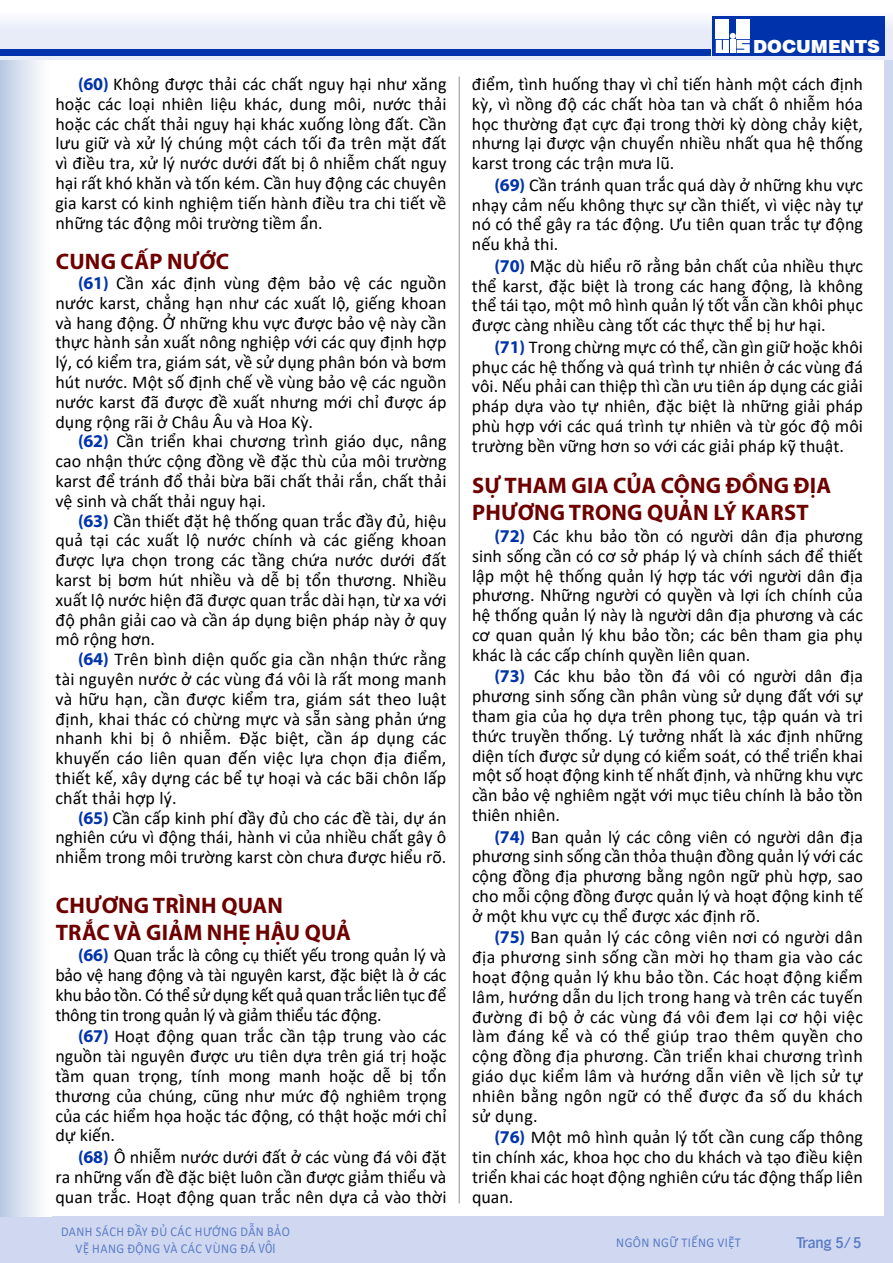
<style>
.page{position:relative;width:893px;height:1263px;background:#fff}
.page>*{position:absolute;margin:0;border:0;box-sizing:border-box;transform-origin:0 0}
.t1{font:700 22.5px/27px "Myriad Pro";letter-spacing:.01em;color:#6e0000}
.t2{font:18px/19.8px "Calibri";color:#000;text-align:justify}
.t3{font:900 18px "Swiss 721 BT";color:#fff}
.t4{font:500 15px "Hamburg";letter-spacing:-.01em;color:#597ac7}
.t5{font:13.5px/16.2px "Calibri";letter-spacing:.04em;color:#5b7cc7;text-align:center;scale:.91 1}
.t6{font:13.5px "Calibri";letter-spacing:.04em;color:#597ac7;scale:.91 1}
.s1{font-family:"Myriad Pro";font-weight:700;color:#0033ab}
.s2{font-family:"Humanist 777 BT Roman Condensed B"}
</style>
<div class="page">
<div style="left:0;top:1217px;width:893px;height:46px;background:#cfd8f0"></div>
<div style="left:0;top:59px;width:51px;height:1158px;background:linear-gradient(to right,#bacae3,#fff)"></div>
<div style="left:885px;top:59px;width:8px;height:1159px;background:#cfd8f0"></div>
<svg style="left:0;top:16px;width:893px;height:43px"></svg>
<div style="left:0;top:49px;width:710px;height:7px;background:#0033ab"></div>
<div style="left:712px;top:16px;width:172px;height:40px;background:#0033ab"></div>
<div style="left:716px;top:19px;width:13px;height:20px;background:#fff"></div>
<svg style="left:716px;top:33px;width:34px;height:20px"></svg>
<div style="left:737px;top:19px;width:13px;height:20px;background:#fff"></div>
<hr style="left:459px;top:77px;width:1px;height:1126px;background:#9d9d9c">
<p class="t2" style="left:56px;top:74px;width:392px;text-indent:22px"><span class="s1">(60)</span> Không được thải các chất nguy hại như xăng hoặc các loại nhiên liệu khác, dung môi, nước thải hoặc các chất thải nguy hại khác xuống lòng đất. Cần lưu giữ và xử lý chúng một cách tối đa trên mặt đất vì điều tra, xử lý nước dưới đất bị ô nhiễm chất nguy hại rất khó khăn và tốn kém. Cần huy động các chuyên gia karst có kinh nghiệm tiến hành điều tra chi tiết về những tác động môi trường tiềm ẩn.</p>
<p class="t1" style="left:56px;top:247px;width:175px">CUNG CẤP NƯỚC</p>
<p class="t2" style="left:56px;top:273px;width:392px;text-indent:22px"><span class="s1">(61)</span> Cần xác định vùng đệm bảo vệ các nguồn nước karst, chẳng hạn như các xuất lộ, giếng khoan và hang động. Ở những khu vực được bảo vệ này cần thực hành sản xuất nông nghiệp với các quy định hợp lý, có kiểm tra, giám sát, về sử dụng phân bón và bơm hút nước. Một số định chế về vùng bảo vệ các nguồn nước karst đã được đề xuất nhưng mới chỉ được áp dụng rộng rãi ở Châu Âu và Hoa Kỳ.</p>
<p class="t2" style="left:56px;top:431px;width:392px;text-indent:22px"><span class="s1">(62)</span> Cần triển khai chương trình giáo dục, nâng cao nhận thức cộng đồng về đặc thù của môi trường karst để tránh đổ thải bừa bãi chất thải rắn, chất thải vệ sinh và chất thải nguy hại.</p>
<p class="t2" style="left:56px;top:510px;width:392px;text-indent:22px"><span class="s1">(63)</span> Cần thiết đặt hệ thống quan trắc đầy đủ, hiệu quả tại các xuất lộ nước chính và các giếng khoan được lựa chọn trong các tầng chứa nước dưới đất karst bị bơm hút nhiều và dễ bị tổn thương. Nhiều xuất lộ nước hiện đã được quan trắc dài hạn, từ xa với độ phân giải cao và cần áp dụng biện pháp này ở quy mô rộng hơn.</p>
<p class="t2" style="left:56px;top:649px;width:392px;text-indent:22px"><span class="s1">(64)</span> Trên bình diện quốc gia cần nhận thức rằng tài nguyên nước ở các vùng đá vôi là rất mong manh và hữu hạn, cần được kiểm tra, giám sát theo luật định, khai thác có chừng mực và sẵn sàng phản ứng nhanh khi bị ô nhiễm. Đặc biệt, cần áp dụng các khuyến cáo liên quan đến việc lựa chọn địa điểm, thiết kế, xây dựng các bể tự hoại và các bãi chôn lấp chất thải hợp lý.</p>
<p class="t2" style="left:56px;top:807px;width:392px;text-indent:22px"><span class="s1">(65)</span> Cần cấp kinh phí đầy đủ cho các đề tài, dự án nghiên cứu vì động thái, hành vi của nhiều chất gây ô nhiễm trong môi trường karst còn chưa được hiểu rõ.</p>
<p class="t1" style="left:56px;top:891px;width:297px">CHƯƠNG TRÌNH QUAN<br>TRẮC VÀ GIẢM NHẸ HẬU QUẢ</p>
<p class="t2" style="left:56px;top:945px;width:392px;text-indent:22px"><span class="s1">(66)</span> Quan trắc là công cụ thiết yếu trong quản lý và bảo vệ hang động và tài nguyên karst, đặc biệt là ở các khu bảo tồn. Có thể sử dụng kết quả quan trắc liên tục để thông tin trong quản lý và giảm thiểu tác động.</p>
<p class="t2" style="left:56px;top:1026px;width:392px;text-indent:22px"><span class="s1">(67)</span> Hoạt động quan trắc cần tập trung vào các nguồn tài nguyên được ưu tiên dựa trên giá trị hoặc tầm quan trọng, tính mong manh hoặc dễ bị tổn thương của chúng, cũng như mức độ nghiêm trọng của các hiểm họa hoặc tác động, có thật hoặc mới chỉ dự kiến.</p>
<p class="t2" style="left:56px;top:1147px;width:392px;text-indent:22px"><span class="s1">(68)</span> Ô nhiễm nước dưới đất ở các vùng đá vôi đặt ra những vấn đề đặc biệt luôn cần được giảm thiểu và quan trắc. Hoạt động quan trắc nên dựa cả vào thời</p>
<p class="t5" style="left:61px;top:1223px;width:253px">DANH SÁCH ĐẦY ĐỦ CÁC HƯỚNG DẪN BẢO<br>VỆ HANG ĐỘNG VÀ CÁC VÙNG ĐÁ <span class="s2">VÔI</span></p>
<p class="t3" style="left:753px;top:36px;width:129px">DOCUMENTS</p>
<p class="t2" style="left:472px;top:74px;width:392px">điểm, tình huống thay vì chỉ tiến hành một cách định kỳ, vì nồng độ các chất hòa tan và chất ô nhiễm hóa học thường đạt cực đại trong thời kỳ dòng chảy kiệt, nhưng lại được vận chuyển nhiều nhất qua hệ thống karst trong các trận mưa lũ.</p>
<p class="t2" style="left:472px;top:175px;width:392px;text-indent:22px"><span class="s1">(69)</span> Cần tránh quan trắc quá dày ở những khu vực nhạy cảm nếu không thực sự cần thiết, vì việc này tự nó có thể gây ra tác động. Ưu tiên quan trắc tự động nếu khả thi.</p>
<p class="t2" style="left:472px;top:256px;width:392px;text-indent:22px"><span class="s1">(70)</span> Mặc dù hiểu rõ rằng bản chất của nhiều thực thể karst, đặc biệt là trong các hang động, là không thể tái tạo, một mô hình quản lý tốt vẫn cần khôi phục được càng nhiều càng tốt các thực thể bị hư hại.</p>
<p class="t2" style="left:472px;top:337px;width:392px;text-indent:22px"><span class="s1">(71)</span> Trong chừng mực có thể, cần gìn giữ hoặc khôi phục các hệ thống và quá trình tự nhiên ở các vùng đá vôi. Nếu phải can thiệp thì cần ưu tiên áp dụng các giải pháp dựa vào tự nhiên, đặc biệt là những giải pháp phù hợp với các quá trình tự nhiên và từ góc độ môi trường bền vững hơn so với các giải pháp kỹ thuật.</p>
<p class="t1" style="left:472px;top:471px;width:361px">SỰ THAM GIA CỦA CỘNG ĐỒNG ĐỊA<br>PHƯƠNG TRONG QUẢN LÝ KARST</p>
<p class="t2" style="left:472px;top:526px;width:392px;text-indent:22px"><span class="s1">(72)</span> Các khu bảo tồn có người dân địa phương sinh sống cần có cơ sở pháp lý và chính sách để thiết lập một hệ thống quản lý hợp tác với người dân địa phương. Những người có quyền và lợi ích chính của hệ thống quản lý này là người dân địa phương và các cơ quan quản lý khu bảo tồn; các bên tham gia phụ khác là các cấp chính quyền liên quan.</p>
<p class="t2" style="left:472px;top:666px;width:392px;text-indent:22px"><span class="s1">(73)</span> Các khu bảo tồn đá vôi có người dân địa phương sinh sống cần phân vùng sử dụng đất với sự tham gia của họ dựa trên phong tục, tập quán và tri thức truyền thống. Lý tưởng nhất là xác định những diện tích được sử dụng có kiểm soát, có thể triển khai một số hoạt động kinh tế nhất định, và những khu vực cần bảo vệ nghiêm ngặt với mục tiêu chính là bảo tồn thiên nhiên.</p>
<p class="t2" style="left:472px;top:826px;width:392px;text-indent:22px"><span class="s1">(74)</span> Ban quản lý các công viên có người dân địa phương sinh sống cần thỏa thuận đồng quản lý với các cộng đồng địa phương bằng ngôn ngữ phù hợp, sao cho mỗi cộng đồng được quản lý và hoạt động kinh tế ở một khu vực cụ thể được xác định rõ.</p>
<p class="t2" style="left:472px;top:927px;width:392px;text-indent:22px"><span class="s1">(75)</span> Ban quản lý các công viên nơi có người dân địa phương sinh sống cần mời họ tham gia vào các hoạt động quản lý khu bảo tồn. Các hoạt động kiểm lâm, hướng dẫn du lịch trong hang và trên các tuyến đường đi bộ ở các vùng đá vôi đem lại cơ hội việc làm đáng kể và có thể giúp trao thêm quyền cho cộng đồng địa phương. Cần triển khai chương trình giáo dục kiểm lâm và hướng dẫn viên về lịch sử tự nhiên bằng ngôn ngữ có thể được đa số du khách sử dụng.</p>
<p class="t2" style="left:472px;top:1127px;width:392px;text-indent:22px"><span class="s1">(76)</span> Một mô hình quản lý tốt cần cung cấp thông tin chính xác, khoa học cho du khách và tạo điều kiện triển khai các hoạt động nghiên cứu tác động thấp liên quan.</p>
<p class="t6" style="left:616px;top:1233px;width:138px">NGÔN NGỮ TIẾNG VIỆT</p>
<p class="t4" style="left:797px;top:1232px;width:66px">Trang 5/5</p>
</div>
